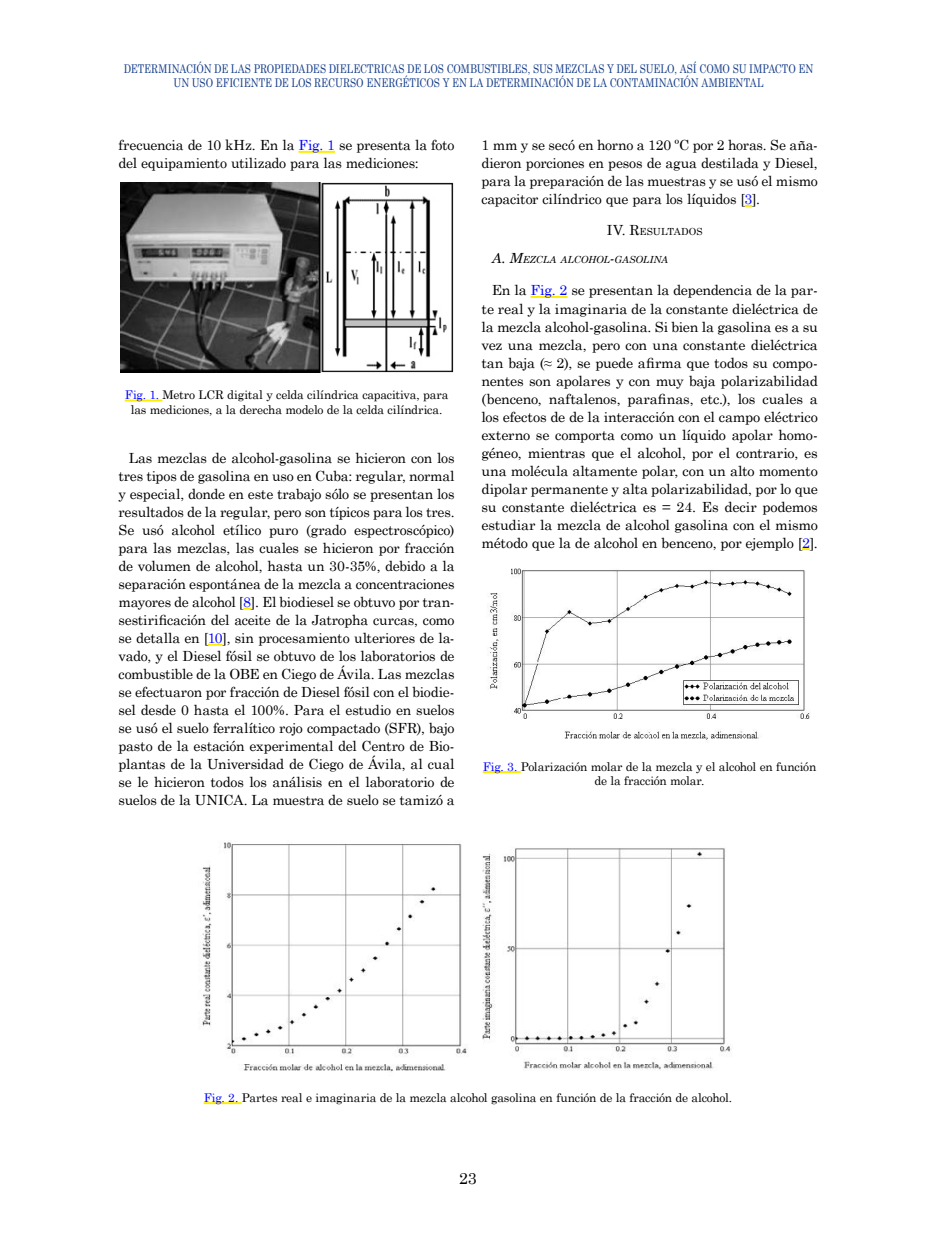
<style>
.page{position:relative;width:936px;height:1248px;background:#fff}
.page>*{position:absolute;margin:0;border:0;box-sizing:border-box;transform-origin:0 0}
.t1{font:16px "Century Schoolbook";color:#000}
.p1{font:14px/18px "Century Schoolbook";letter-spacing:-.015em;color:#000;text-align:justify}
.fig{font:12px/14.4px "Century Schoolbook";letter-spacing:-.01em;color:#000;text-align:center}
.t2{font:12px/14.4px "Century Schoolbook";letter-spacing:.005em;color:#153d8a;text-align:center;scale:.8 1}
.subtitule{font:italic 9.8px "Century Schoolbook";letter-spacing:-.02em;color:#000}
.titule{font:9.8px "Century Schoolbook";color:#000}
.s1{color:#00f}
.s2{font-size:14px}
</style>
<div class="page">
<hr style="left:298px;top:151px;width:37px;height:2px;background:#ffed00">
<hr style="left:125px;top:399px;width:37px;height:2px;background:#ffed00">
<svg style="left:243px;top:607px;width:8px;height:2px"></svg>
<svg style="left:208px;top:643px;width:14px;height:2px"></svg>
<img style="left:120px;top:183px;width:333px;height:190px">
<svg style="left:744px;top:205px;width:8px;height:2px"></svg>
<hr style="left:530px;top:296px;width:37px;height:2px;background:#ffed00">
<svg style="left:802px;top:548px;width:7px;height:2px"></svg>
<hr style="left:204px;top:1101px;width:38px;height:2px;background:#ffed00">
<img style="left:199px;top:842px;width:533px;height:230px">
<hr style="left:482px;top:771px;width:38px;height:2px;background:#ffed00">
<img style="left:487px;top:568px;width:323px;height:172px">
<p class="t2" style="left:124px;top:60px;width:863px">DETERMINACIÓN DE LAS PROPIEDADES DIELECTRICAS DE LOS COMBUSTIBLES, SUS MEZCLAS Y DEL SUELO, ASÍ COMO SU IMPACTO EN<br>UN USO EFICIENTE DE LOS RECURSO ENERGÉTICOS Y EN LA DETERMINACIÓN DE LA CONTAMINACIÓN AMBIENTAL</p>
<p class="p1" style="left:118px;top:135px;width:337px">frecuencia de 10 kHz. En la <span class="s1">Fig. 1</span> se presenta la foto del equipamiento utilizado para las mediciones:</p>
<p class="fig" style="left:125px;top:387px;width:325px"><span class="s1">Fig. 1.</span> Metro LCR digital y celda cilíndrica capacitiva, para las mediciones, a la derecha modelo de la celda cilíndrica.</p>
<p class="p1" style="left:118px;top:448px;width:337px;text-indent:10px">Las mezclas de alcohol-gasolina se hicieron con los tres tipos de gasolina en uso en Cuba: regular, normal y especial, donde en este trabajo sólo se presentan los resultados de la regular, pero son típicos para los tres.<br>Se usó alcohol etílico puro (grado espectroscópico) para las mezclas, las cuales se hicieron por fracción de volumen de alcohol, hasta un 30-35%, debido a la separación espontánea de la mezcla a concentraciones mayores de alcohol [<span class="s1">8</span>]. El biodiesel se obtuvo por tran&shy;sestirificación del aceite de la Jatropha curcas, como se detalla en [<span class="s1">10</span>], sin procesamiento ulteriores de la&shy;vado, y el Diesel fósil se obtuvo de los laboratorios de combustible de la OBE en Ciego de Ávila. Las mezclas se efectuaron por fracción de Diesel fósil con el biodie&shy;sel desde 0 hasta el 100%. Para el estudio en suelos se usó el suelo ferralítico rojo compactado (SFR), bajo pasto de la estación experimental del Centro de Bio&shy;plantas de la Universidad de Ciego de Ávila, al cual se le hicieron todos los análisis en el laboratorio de suelos de la UNICA. La muestra de suelo se tamizó a</p>
<p class="p1" style="left:481px;top:135px;width:338px">1 mm y se secó en horno a 120 ºC por 2 horas. Se aña&shy;dieron porciones en pesos de agua destilada y Diesel, para la preparación de las muestras y se usó el mismo capacitor cilíndrico que para los líquidos [<span class="s1">3</span>].</p>
<p class="titule" style="left:607px;top:223px;width:97px"><span class="s2">IV. R</span>ESULTADOS</p>
<p class="subtitule" style="left:491px;top:252px;width:178px"><span class="s2">A. M</span>EZCLA ALCOHOL<span class="s2">-</span>GASOLINA</p>
<p class="p1" style="left:481px;top:280px;width:338px;text-indent:10px">En la <span class="s1">Fig. 2</span> se presentan la dependencia de la par&shy;te real y la imaginaria de la constante dieléctrica de la mezcla alcohol-gasolina. Si bien la gasolina es a su vez una mezcla, pero con una constante dieléctrica tan baja (≈ 2), se puede afirma que todos su compo&shy;nentes son apolares y con muy baja polarizabilidad (benceno, naftalenos, parafinas, etc.), los cuales a los efectos de de la interacción con el campo eléctrico externo se comporta como un líquido apolar homo&shy;géneo, mientras que el alcohol, por el contrario, es una molécula altamente polar, con un alto momento dipolar permanente y alta polarizabilidad, por lo que su constante dieléctrica es = 24. Es decir podemos estudiar la mezcla de alcohol gasolina con el mismo método que la de alcohol en benceno, por ejemplo [<span class="s1">2</span>].</p>
<p class="fig" style="left:482px;top:758px;width:335px"><span class="s1">Fig. 3.</span> Polarización molar de la mezcla y el alcohol en función de la fracción molar.</p>
<p class="fig" style="left:204px;top:1089px;width:530px"><span class="s1">Fig. 2.</span> Partes real e imaginaria de la mezcla alcohol gasolina en función de la fracción de alcohol.</p>
<p class="t1" style="left:459px;top:1164px;width:19px">23</p>
</div>
